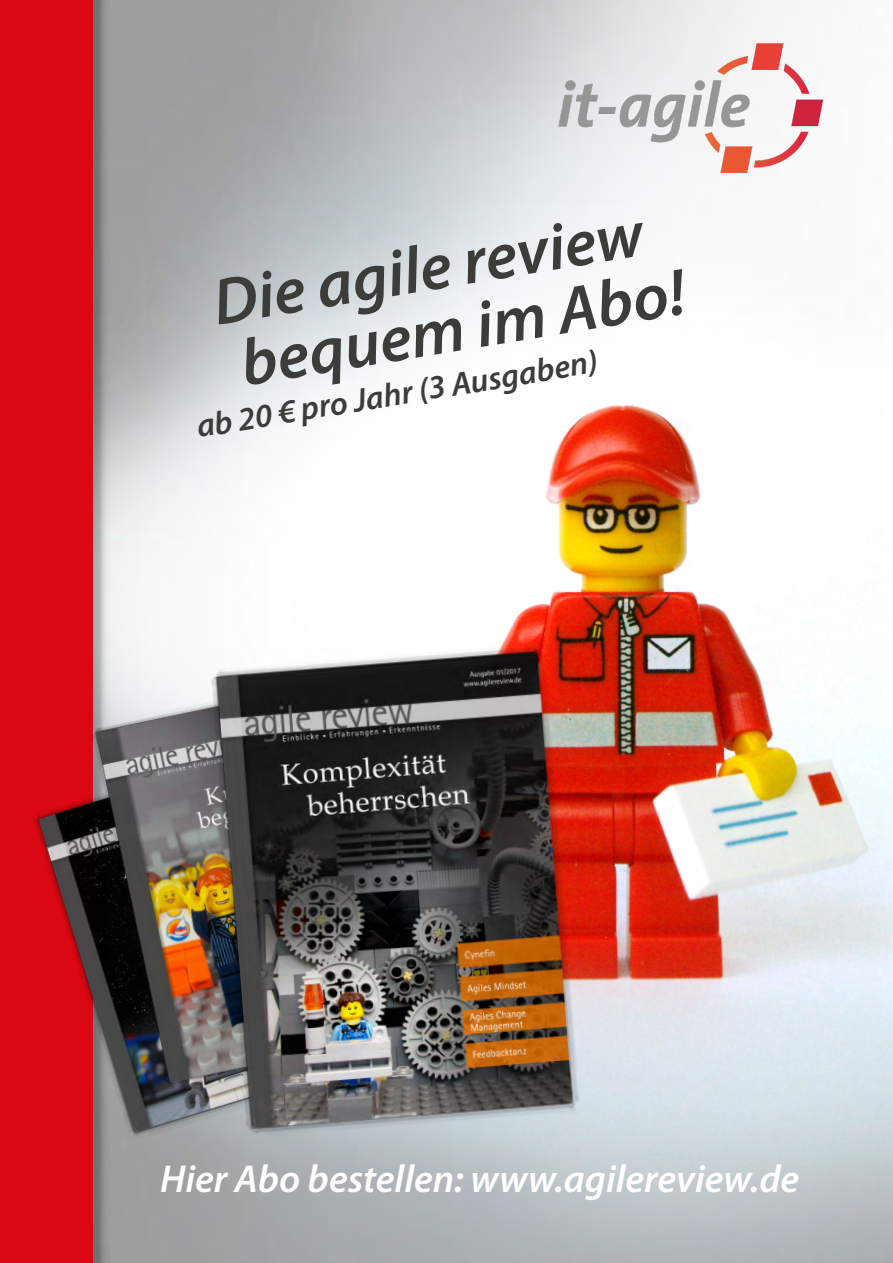
<style>
.page{position:relative;width:893px;height:1263px;background:#fff}
.page>*{position:absolute;margin:0;border:0;box-sizing:border-box;transform-origin:0 0}
.t1{font:italic 600 66px/64.3px "Myriad Pro";color:#3c3c3b}
.t2{font:italic 600 39px "Myriad Pro";color:#fff}
.t3{font:italic 600 33px "Myriad Pro";color:#3c3c3b}
</style>
<div class="page">
<img style="left:109px;top:0;width:784px;height:1263px">
<div style="left:0;top:0;width:109px;height:1263px;background:#000;opacity:.3"></div>
<div style="left:0;top:0;width:92px;height:1263px;background:#d90812"></div>
<img style="left:555px;top:27px;width:280px;height:149px">
<img style="left:34px;top:802px;width:349px;height:363px">
<img style="left:80px;top:651px;width:108px;height:465px">
<img style="left:188px;top:610px;width:395px;height:536px">
<h1 class="t1" style="left:208px;top:269px;width:468px;rotate:-9deg">Die agile review bequem im Abo!</h1>
<p class="t3" style="left:193px;top:405px;width:407px;rotate:-9deg">ab 20 € pro Jahr (3 Ausgaben)</p>
<p class="t2" style="left:160px;top:1154px;width:641px">Hier Abo bestellen: www.agilereview.de</p>
</div>
